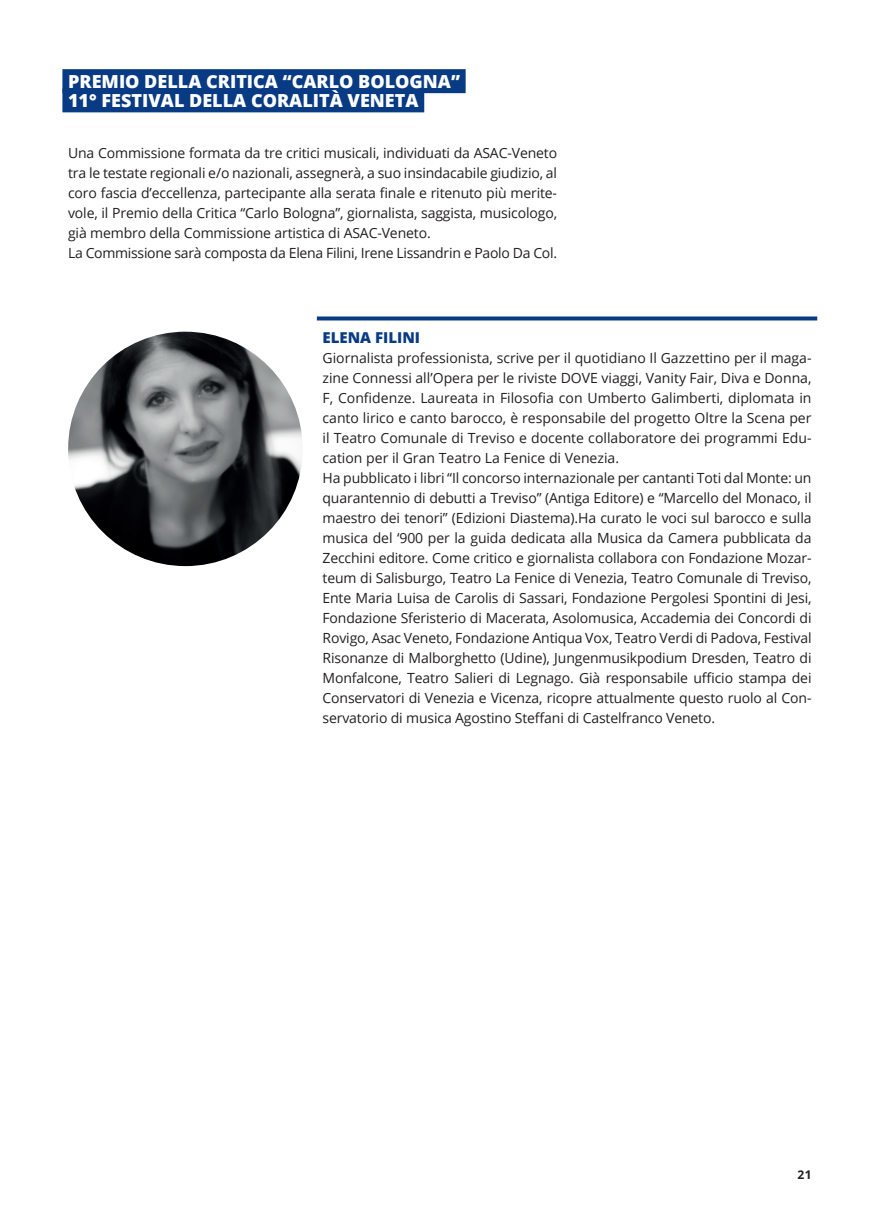
<style>
.page{position:relative;width:874px;height:1225px;background:#fff}
.page>*{position:absolute;margin:0;border:0;box-sizing:border-box;transform-origin:0 0}
.t1{font:800 18px/19.2px "Open Sans";color:#fff}
.t2{font:800 15px "Open Sans";color:#083b84}
.t3{font:14px/20px "Open Sans";letter-spacing:-.01em;color:#231f20}
.t4{font:700 12px "Open Sans";color:#231f20}
</style>
<div class="page">
<img style="left:68px;top:332px;width:234px;height:234px;border-radius:117px">
<div style="left:62px;top:69px;width:403px;height:24px;background:#083b84"></div>
<div style="left:62px;top:88px;width:362px;height:24px;background:#083b84"></div>
<svg style="left:317px;top:316px;width:499px;height:4px;background:#265393"></svg>
<p class="t1" style="left:68px;top:70px;width:393px">PREMIO DELLA CRITICA “CARLO BOLOGNA”<br>11° FESTIVAL DELLA CORALITÀ VENETA</p>
<p class="t3" style="left:68px;top:143px;width:490px">Una Commissione formata da tre critici musicali, individuati da ASAC-Veneto tra le testate regionali e/o nazionali, assegnerà, a suo insindacabile giudizio, al coro fascia d’eccellenza, partecipante alla serata finale e ritenuto più merite&shy;vole, il Premio della Critica “Carlo Bologna”, giornalista, saggista, musicologo, già membro della Commissione artistica di ASAC-Veneto.<br>La Commissione sarà composta da Elena Filini, Irene Lissandrin e Paolo Da Col.</p>
<p class="t2" style="left:322px;top:326px;width:99px">ELENA FILINI</p>
<p class="t3" style="left:322px;top:348px;width:490px">Giornalista professionista, scrive per il quotidiano Il Gazzettino per il maga&shy;zine Connessi all’Opera per le riviste DOVE viaggi, Vanity Fair, Diva e Donna, F, Confidenze. Laureata in Filosofia con Umberto Galimberti, diplomata in canto lirico e canto barocco, è responsabile del progetto Oltre la Scena per il Teatro Comunale di Treviso e docente collaboratore dei programmi Edu&shy;cation per il Gran Teatro La Fenice di Venezia.<br>Ha pubblicato i libri “Il concorso internazionale per cantanti Toti dal Monte: un quarantennio di debutti a Treviso” (Antiga Editore) e “Marcello del Monaco, il maestro dei tenori” (Edizioni Diastema).Ha curato le voci sul barocco e sulla musica del ‘900 per la guida dedicata alla Musica da Camera pubblicata da Zecchini editore. Come critico e giornalista collabora con Fondazione Mozar&shy;teum di Salisburgo, Teatro La Fenice di Venezia, Teatro Comunale di Treviso, Ente Maria Luisa de Carolis di Sassari, Fondazione Pergolesi Spontini di Jesi, Fondazione Sferisterio di Macerata, Asolomusica, Accademia dei Concordi di Rovigo, Asac Veneto, Fondazione Antiqua Vox, Teatro Verdi di Padova, Festival Risonanze di Malborghetto (Udine), Jungenmusikpodium Dresden, Teatro di Monfalcone, Teatro Salieri di Legnago. Già responsabile ufficio stampa dei Conservatori di Venezia e Vicenza, ricopre attualmente questo ruolo al Con&shy;servatorio di musica Agostino Steffani di Castelfranco Veneto.</p>
<p class="t4" style="left:797px;top:1166px;width:16px">21</p>
</div>
